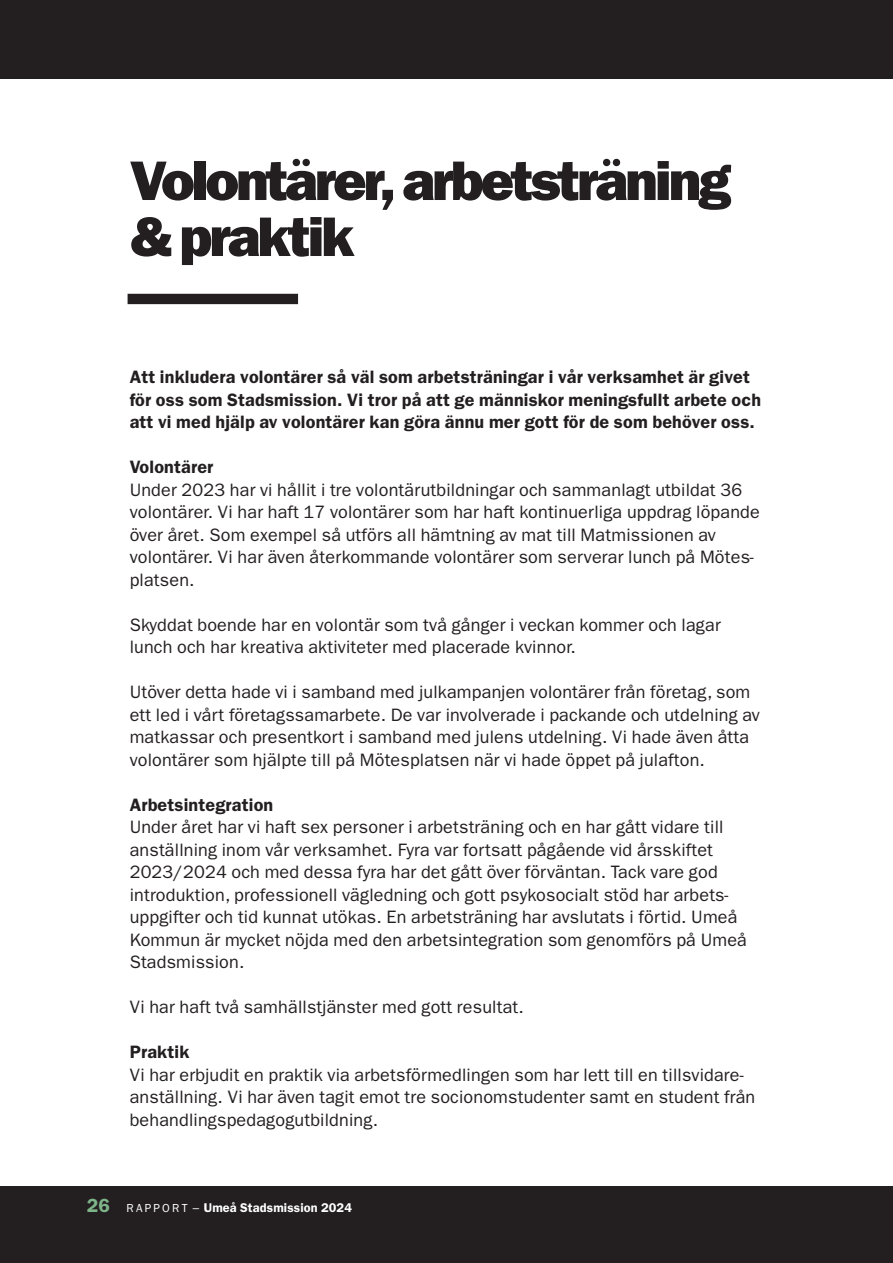
<style>
.page{position:relative;width:893px;height:1263px;background:#fff}
.page>*{position:absolute;margin:0;border:0;box-sizing:border-box;transform-origin:0 0}
.t1{font:55.95px/55.9px "ITC Franklin Gothic Std Hvy";letter-spacing:-.05em;color:#231f20}
.t2{font:18px/22.5px "ITC Franklin Gothic Std";letter-spacing:.01em;color:#231f20}
.t3{font:600 18px/22.5px "ITC Franklin Gothic Std";letter-spacing:.01em;color:#231f20}
.t4{font:600 12.75px "ITC Franklin Gothic Std";letter-spacing:.01em;color:#fff}
.s1{font-size:19.05px;color:#7db48a}
.s2{font-weight:400;font-size:11.7px}
.s3{font-weight:400}
</style>
<div class="page">
<div style="left:0;top:1186px;width:893px;height:77px;background:#231f20"></div>
<div style="left:0;top:0;width:893px;height:78px;background:#231f20"></div>
<div style="left:128px;top:294px;width:170px;height:10px;background:#231f20"></div>
<h1 class="t1" style="left:130px;top:153px;width:603px">Volontärer, arbetsträning &amp; praktik</h1>
<p class="t3" style="left:130px;top:366px;width:633px">Att inkludera volontärer så väl som arbetsträningar i vår verksamhet är givet för oss som Stadsmission. Vi tror på att ge människor meningsfullt arbete och att vi med hjälp av volontärer kan göra ännu mer gott för de som behöver oss.</p>
<p class="t3" style="left:130px;top:456px;width:85px">Volontärer</p>
<p class="t2" style="left:130px;top:478px;width:632px">Under 2023 har vi hållit i tre volontärutbildningar och sammanlagt utbildat 36 volontärer. Vi har haft 17 volontärer som har haft kontinuerliga uppdrag löpande över året. Som exempel så utförs all hämtning av mat till Matmissionen av volontärer. Vi har även återkommande volontärer som serverar lunch på Mötes&shy;platsen.</p>
<p class="t2" style="left:130px;top:613px;width:593px">Skyddat boende har en volontär som två gånger i veckan kommer och lagar lunch och har kreativa aktiviteter med placerade kvinnor.</p>
<p class="t2" style="left:130px;top:681px;width:632px">Utöver detta hade vi i samband med julkampanjen volontärer från företag, som ett led i vårt företagssamarbete. De var involverade i packande och utdelning av matkassar och presentkort i samband med julens utdelning. Vi hade även åtta volontärer som hjälpte till på Mötesplatsen när vi hade öppet på julafton.</p>
<p class="t3" style="left:130px;top:793px;width:145px">Arbetsintegration</p>
<p class="t2" style="left:130px;top:816px;width:619px">Under året har vi haft sex personer i arbetsträning och en har gått vidare till anställning inom vår verksamhet. Fyra var fortsatt pågående vid årsskiftet 2023/2024 och med dessa fyra har det gått över förväntan. Tack vare god introduktion, professionell vägledning och gott psykosocialt stöd har arbets&shy;uppgifter och tid kunnat utökas. En arbetsträning har avslutats i förtid. Umeå Kommun är mycket nöjda med den arbetsintegration som genomförs på Umeå Stadsmission.</p>
<p class="t2" style="left:130px;top:996px;width:396px">Vi har haft två samhällstjänster med gott resultat.</p>
<p class="t3" style="left:130px;top:1041px;width:61px">Praktik</p>
<p class="t2" style="left:130px;top:1063px;width:627px">Vi har erbjudit en praktik via arbetsförmedlingen som har lett till en tillsvidare&shy;anställning. Vi har även tagit emot tre socionomstudenter samt en student från behandlingspedagogutbildning.</p>
<p class="t4" style="left:87px;top:1200px;width:267px"><span class="s1">26</span> <span class="s2">R A P P O R T</span> <span class="s3">–</span> Umeå Stadsmission 2024</p>
</div>
